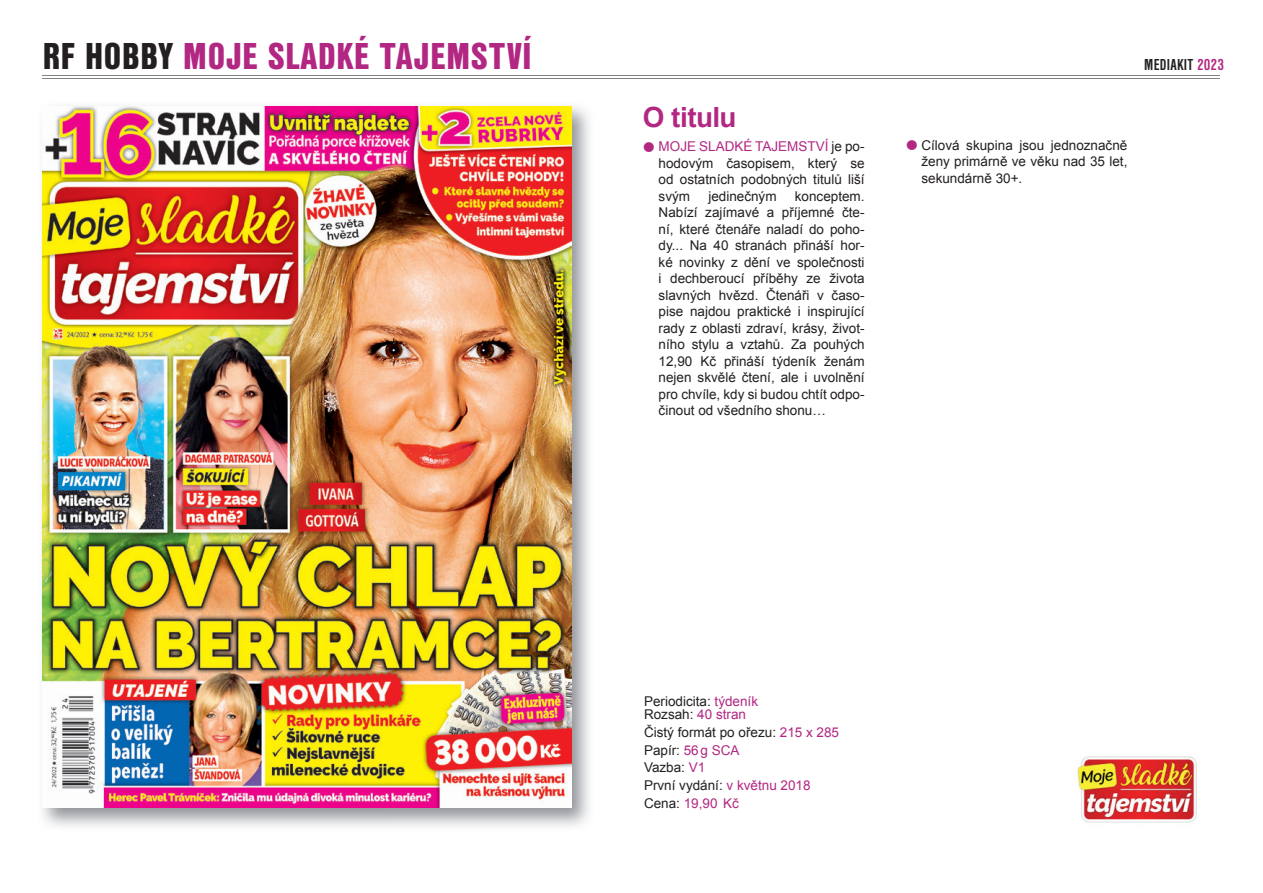
<style>
.page{position:relative;width:1263px;height:893px;background:#fff}
.page>*{position:absolute;margin:0;border:0;box-sizing:border-box;transform-origin:0 0}
.t1{font:39px "Nimbus Sans DOT Blac Cond";letter-spacing:.02em;color:#b22782}
.t2{font:700 27.75px "Arial";letter-spacing:-.02em;color:#b22782}
.t3{font:700 condensed 16.5px "Nimbus Sans DOT";letter-spacing:.015em;color:#231f20}
.t4{font:13.5px/16.5px "Arial";color:#231f20;text-align:justify}
.s1{color:#231f20}
.s2{font-weight:700;font-size:34.65px;color:#b22782}
.s3{color:#b22782}
</style>
<div class="page">
<img style="left:42px;top:106px;width:547px;height:721px">
<img style="left:43px;top:107px;width:528px;height:700px">
<hr style="left:43px;top:75px;width:1177px;height:1px;background:#808285">
<hr style="left:43px;top:78px;width:1177px;height:1px;background:#808285">
<img style="left:1077px;top:756px;width:120px;height:67px">
<svg style="left:1077px;top:756px;width:11px;height:8px"></svg>
<svg style="left:1077px;top:814px;width:8px;height:9px"></svg>
<svg style="left:1193px;top:817px;width:4px;height:6px"></svg>
<h1 class="t1" style="left:43px;top:33px;width:490px"><span class="s1">RF HOBBY</span> MOJE SLADKÉ TAJEMSTVÍ</h1>
<h2 class="t2" style="left:643px;top:99px;width:95px">O titulu</h2>
<p class="t4" style="left:659px;top:138px;width:207px;text-indent:-16px"><span class="s2">•</span> <span class="s3">MOJE SLADKÉ TAJEMSTVÍ</span> je po&shy;hodovým časopisem, který se od ostatních podobných titulů liší svým</p>
<p class="t4" style="left:708px;top:188px;width:70px">jedinečným</p>
<p class="t4" style="left:659px;top:188px;width:207px;text-indent:136px">konceptem.<br>Nabízí zajímavé a příjemné čte&shy;ní, které čtenáře naladí do poho&shy;dy... Na 40 stranách přináší hor&shy;ké novinky z dění ve společnosti i dechberoucí příběhy ze života slavných hvězd. Čtenáři v časo&shy;pise najdou praktické i inspirující rady z oblasti zdraví, krásy, život&shy;ního stylu a vztahů. Za pouhých 12,90 Kč přináší týdeník ženám nejen skvělé čtení, ale i uvolnění pro chvíle, kdy si budou chtít odpo&shy;činout od všedního shonu…</p>
<p class="t3" style="left:1144px;top:56px;width:81px">MEDIAKIT <span class="s3">2023</span></p>
<p class="t4" style="left:921px;top:137px;width:207px;text-indent:-16px"><span class="s2">•</span> Cílová skupina jsou jednoznačně ženy primárně ve věku nad 35 let, sekundárně 30+.</p>
<p class="t4" style="left:644px;top:694px;width:116px;line-height:13.5px">Periodicita: <span class="s3">týdeník<br></span>Rozsah: <span class="s3">40 stran</span></p>
<p class="t4" style="left:644px;top:724px;width:197px;line-height:17.7px;text-align:left">Čistý formát po ořezu: <span class="s3">215 x 285<br></span>Papír: <span class="s3">56 g SCA<br></span>Vazba: <span class="s3">V1<br></span>První vydání: <span class="s3">v květnu 2018<br></span>Cena: <span class="s3">19,90 Kč</span></p>
</div>
